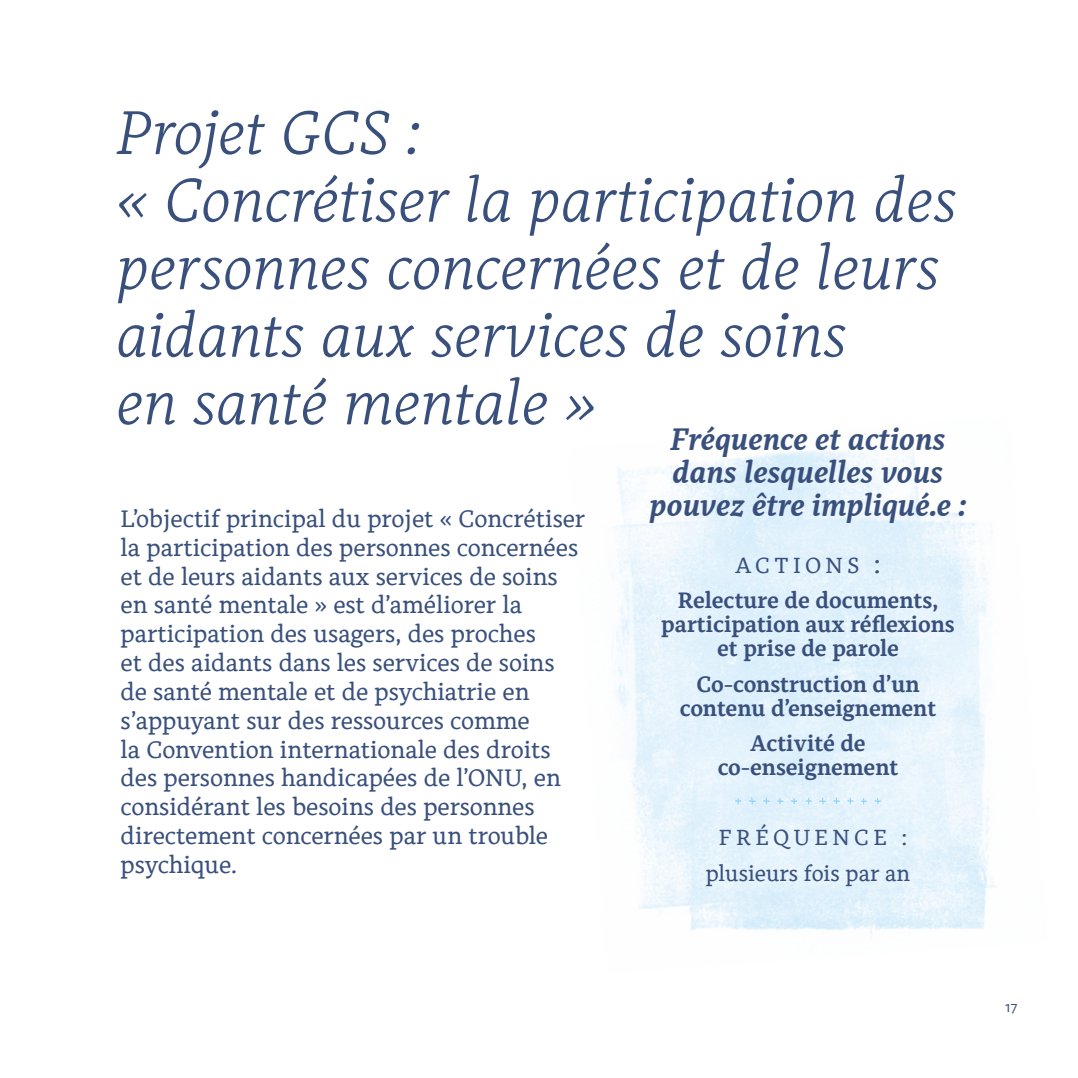
<style>
.page{position:relative;width:1078px;height:1078px;background:#fff}
.page>*{position:absolute;margin:0;border:0;box-sizing:border-box;transform-origin:0 0}
.t1{font:italic 300 61px/67.4px "Alkes";color:#39507d}
.t2{font:italic 700 30px/33.2px "Alkes";color:#39507d;text-align:center}
.t3{font:24px/28.8px "Alkes";color:#39507d}
.t4{font:700 22px/24px "Alkes";color:#39507d;text-align:center}
.t5{font:22px "Alkes";color:#39507d}
.t6{font:22px "Alkes";letter-spacing:.195em;color:#39507d}
.t7{font:16px "Alegreya Sans";color:#39507d}
.s1{font-weight:400}
.s2{font-weight:400;font-size:26px}
</style>
<div class="page">
<img style="left:612px;top:447px;width:384px;height:489px">
<svg style="left:818px;top:797px;width:7px;height:7px"></svg>
<svg style="left:847px;top:797px;width:6px;height:6px"></svg>
<svg style="left:805px;top:797px;width:6px;height:7px"></svg>
<svg style="left:832px;top:797px;width:7px;height:6px"></svg>
<svg style="left:860px;top:798px;width:6px;height:6px"></svg>
<svg style="left:874px;top:797px;width:6px;height:6px"></svg>
<svg style="left:734px;top:797px;width:7px;height:7px"></svg>
<svg style="left:763px;top:797px;width:7px;height:6px"></svg>
<svg style="left:777px;top:798px;width:6px;height:6px"></svg>
<svg style="left:790px;top:797px;width:7px;height:6px"></svg>
<svg style="left:748px;top:796px;width:7px;height:8px"></svg>
<h1 class="t1" style="left:116px;top:98px;width:842px">Projet GCS :<br>« Concrétiser la participation des personnes concernées et de leurs aidants aux services de soins<br>en santé mentale »</h1>
<p class="t2" style="left:649px;top:422px;width:319px">Fréquence et actions dans lesquelles vous pouvez être impliqué.e :</p>
<p class="t3" style="left:120px;top:503px;width:466px">L’objectif principal du projet « Concrétiser la participation des personnes concernées et de leurs aidants aux services de soins en santé mentale » est d’améliorer la participation des usagers, des proches<br>et des aidants dans les services de soins de santé mentale et de psychiatrie en s’appuyant sur des ressources comme<br>la Convention internationale des droits des personnes handicapées de l’ONU, en considérant les besoins des personnes directement concernées par un trouble psychique.</p>
<p class="t4" style="left:677px;top:547px;width:262px;line-height:35.4px"><span class="s1">ACTIONS</span> <span class="s2">:<br></span>Relecture de documents,</p>
<p class="t4" style="left:661px;top:612px;width:295px">participation aux réflexions et prise de parole</p>
<p class="t4" style="left:679px;top:671px;width:258px">Co-construction d’un contenu d’enseignement</p>
<p class="t4" style="left:717px;top:730px;width:182px">Activité de co-enseignement</p>
<p class="t6" style="left:718px;top:822px;width:190px">FRÉQUENCE :</p>
<p class="t5" style="left:705px;top:859px;width:206px">plusieurs fois par an</p>
<p class="t7" style="left:1005px;top:995px;width:14px">17</p>
</div>
